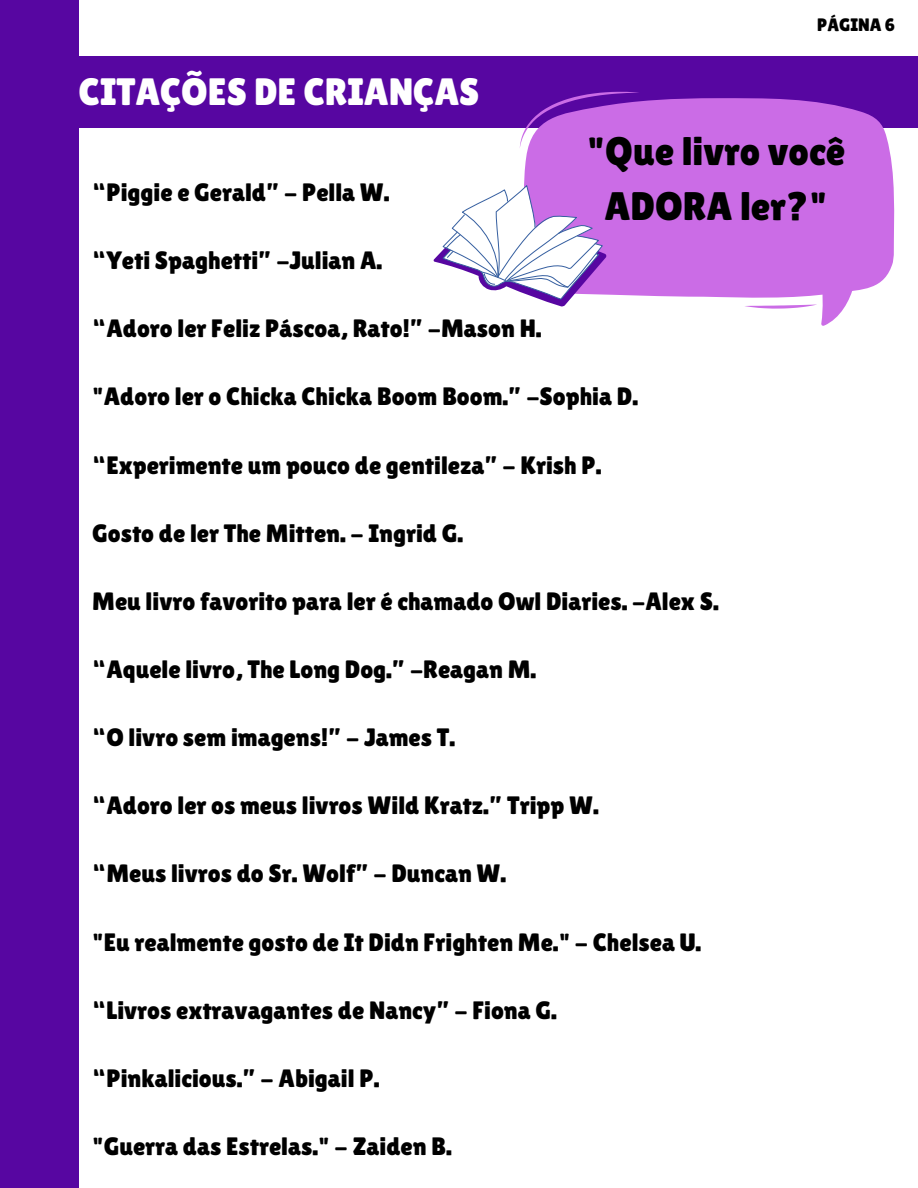
<style>
.page{position:relative;width:918px;height:1188px;background:#fff}
.page>*{position:absolute;margin:0;border:0;box-sizing:border-box;transform-origin:0 0}
.t1{font:39.9px/54.8px "Lilita One";color:#000;text-align:center}
.t2{font:38.1px "Lilita One";color:#fff}
.t3{font:25.2px "Lilita One";color:#000}
.t4{font:18px "Lilita One";color:#000}
</style>
<div class="page">
<div style="left:0;top:0;width:78px;height:1188px;background:#5706a1"></div>
<div style="left:41px;top:56px;width:877px;height:72px;background:#5706a1"></div>
<div style="left:524px;top:98px;width:370px;height:200px;background:#cb6ce6"></div>
<svg style="left:744px;top:274px;width:111px;height:52px"></svg>
<svg style="left:520px;top:92px;width:120px;height:57px"></svg>
<svg style="left:433px;top:185px;width:174px;height:122px"></svg>
<p class="t2" style="left:79px;top:70px;width:402px">CITAÇÕES DE CRIANÇAS</p>
<p class="t3" style="left:92px;top:178px;width:299px">“Piggie e Gerald” - Pella W.</p>
<p class="t3" style="left:92px;top:246px;width:292px">“Yeti Spaghetti” -Julian A.</p>
<p class="t3" style="left:92px;top:314px;width:451px">“Adoro ler Feliz Páscoa, Rato!” -Mason H.</p>
<p class="t4" style="left:817px;top:14px;width:80px">PÁGINA 6</p>
<p class="t1" style="left:587px;top:124px;width:260px">"Que livro você<br>ADORA ler?"</p>
<p class="t3" style="left:92px;top:382px;width:547px">"Adoro ler o Chicka Chicka Boom Boom.” -Sophia D.</p>
<p class="t3" style="left:92px;top:450px;width:511px">“Experimente um pouco de gentileza” - Krish P.</p>
<p class="t3" style="left:92px;top:518px;width:372px">Gosto de ler The Mitten. - Ingrid G.</p>
<p class="t3" style="left:92px;top:587px;width:628px">Meu livro favorito para ler é chamado Owl Diaries. -Alex S.</p>
<p class="t3" style="left:92px;top:655px;width:446px">“Aquele livro, The Long Dog.” -Reagan M.</p>
<p class="t3" style="left:92px;top:723px;width:364px">“O livro sem imagens!” - James T.</p>
<p class="t3" style="left:92px;top:791px;width:508px">“Adoro ler os meus livros Wild Kratz.” Tripp W.</p>
<p class="t3" style="left:92px;top:859px;width:416px">“Meus livros do Sr. Wolf” - Duncan W.</p>
<p class="t3" style="left:92px;top:927px;width:611px">"Eu realmente gosto de It Didn Frighten Me." - Chelsea U.</p>
<p class="t3" style="left:92px;top:995px;width:466px">“Livros extravagantes de Nancy” - Fiona G.</p>
<p class="t3" style="left:92px;top:1064px;width:289px">“Pinkalicious.” - Abigail P.</p>
<p class="t3" style="left:92px;top:1132px;width:361px">"Guerra das Estrelas." - Zaiden B.</p>
</div>
